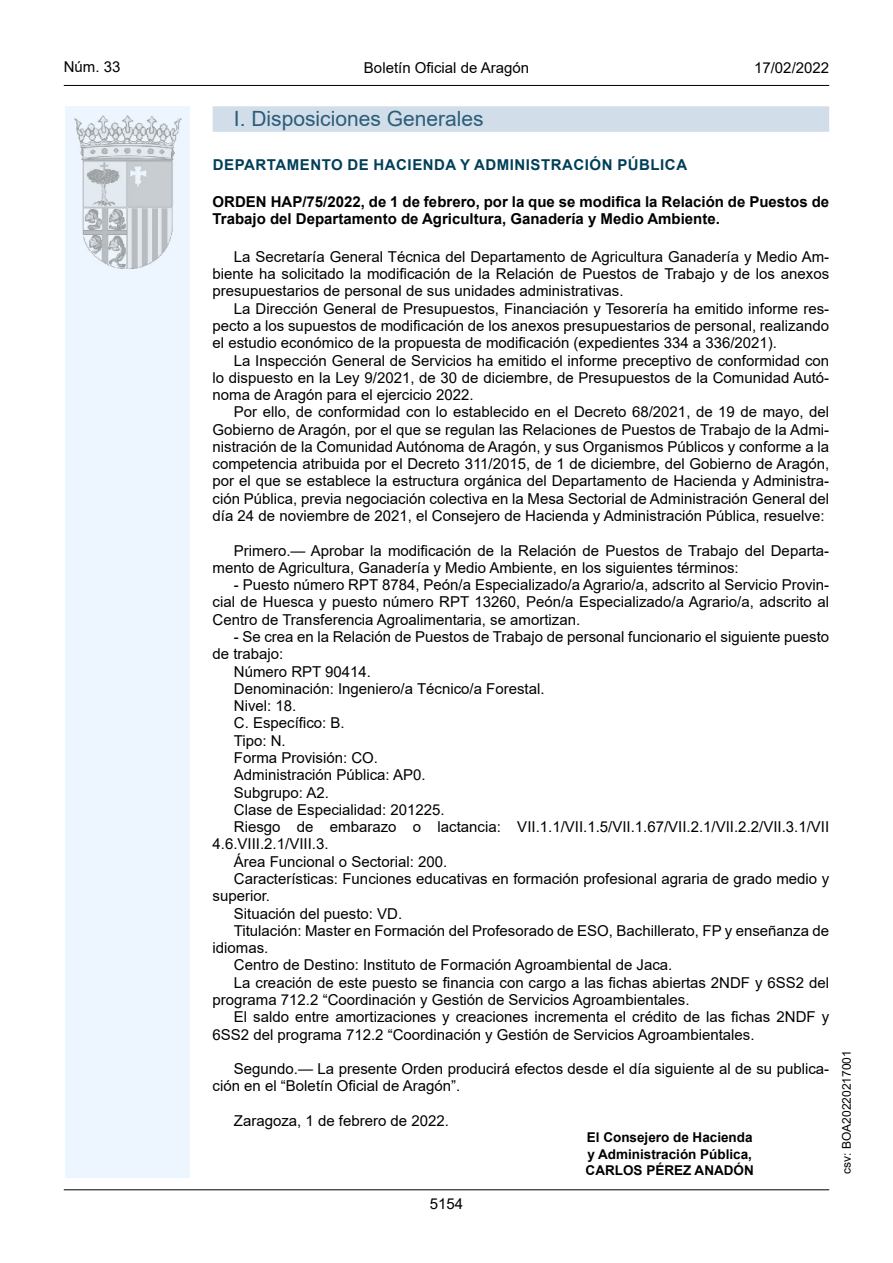
<style>
.page{position:relative;width:893px;height:1263px;background:#fff}
.page>*{position:absolute;margin:0;border:0;box-sizing:border-box;transform-origin:0 0}
.Titulo_sec{font:21px "Arial";color:#2a5e7a}
.inicio_de_parrafo{font:15px/17.2px "Arial";color:#000}
.Titulo_text{font:700 15px/16.5px "Arial";color:#000}
.emisor_text{font:15px "Arial Bold MT2";letter-spacing:.035em;color:#003f58}
.estilo_head-c{font:15px "Arial";color:#000}
.estilo_head-d{font:15px "Arial MT2";color:#000}
.estilo_head-i{font:15px "Arial MT2";color:#000}
.numero_pagina{font:15px "Arial MT2";color:#000}
.firma_der{font:700 13.5px "Arial";color:#000}
.firma_der-2{font:13.5px "Arial Bold MT2";color:#000}
.estilo_head-i-2{font:12px "Arial MT2";color:#000}
</style>
<div class="page">
<div style="left:65px;top:106px;width:125px;height:1072px;background:#edf6fe"></div>
<img style="left:75px;top:115px;width:106px;height:153px">
<hr style="left:64px;top:85px;width:765px;height:1px;background:#000">
<hr style="left:64px;top:1189px;width:765px;height:1px;background:#000">
<div style="left:213px;top:106px;width:616px;height:26px;background:#d1dde8"></div>
<p class="estilo_head-i" style="left:64px;top:57px;width:58px">Núm. 33</p>
<p class="estilo_head-c" style="left:364px;top:57px;width:167px">Boletín Oficial de Aragón</p>
<p class="estilo_head-d" style="left:754px;top:57px;width:77px">17/02/2022</p>
<h3 class="Titulo_sec" style="left:234px;top:104px;width:251px">I. Disposiciones Generales</h3>
<h5 class="emisor_text" style="left:213px;top:154px;width:476px">DEPARTAMENTO DE HACIENDA Y ADMINISTRACIÓN PÚBLICA</h5>
<p class="Titulo_text" style="left:213px;top:194px;width:618px">ORDEN HAP/75/2022, de 1 de febrero, por la que se modifica la Relación de Puestos de<br>Trabajo del Departamento de Agricultura, Ganadería y Medio Ambiente.</p>
<p class="inicio_de_parrafo" style="left:213px;top:248px;width:618px;text-align:justify;text-indent:21px">La Secretaría General Técnica del Departamento de Agricultura Ganadería y Medio Am&shy;biente ha solicitado la modificación de la Relación de Puestos de Trabajo y de los anexos presupuestarios de personal de sus unidades administrativas.</p>
<p class="inicio_de_parrafo" style="left:213px;top:300px;width:618px;text-align:justify;text-indent:21px">La Dirección General de Presupuestos, Financiación y Tesorería ha emitido informe res&shy;pecto a los supuestos de modificación de los anexos presupuestarios de personal, realizando el estudio económico de la propuesta de modificación (expedientes 334 a 336/2021).</p>
<p class="inicio_de_parrafo" style="left:213px;top:351px;width:618px;text-align:justify;text-indent:21px">La Inspección General de Servicios ha emitido el informe preceptivo de conformidad con lo dispuesto en la Ley 9/2021, de 30 de diciembre, de Presupuestos de la Comunidad Autó&shy;noma de Aragón para el ejercicio 2022.</p>
<p class="inicio_de_parrafo" style="left:213px;top:403px;width:618px;text-align:justify;text-indent:21px">Por ello, de conformidad con lo establecido en el Decreto 68/2021, de 19 de mayo, del Gobierno de Aragón, por el que se regulan las Relaciones de Puestos de Trabajo de la Admi&shy;nistración de la Comunidad Autónoma de Aragón, y sus Organismos Públicos y conforme a la competencia atribuida por el Decreto 311/2015, de 1 de diciembre, del Gobierno de Aragón, por el que se establece la estructura orgánica del Departamento de Hacienda y Administra&shy;ción Pública, previa negociación colectiva en la Mesa Sectorial de Administración General del día 24 de noviembre de 2021, el Consejero de Hacienda y Administración Pública, resuelve:</p>
<p class="inicio_de_parrafo" style="left:213px;top:542px;width:618px;text-indent:21px">Primero.— Aprobar la modificación de la Relación de Puestos de Trabajo del Departa&shy;mento de Agricultura, Ganadería y Medio Ambiente, en los siguientes términos:</p>
<p class="inicio_de_parrafo" style="left:213px;top:576px;width:618px;text-align:justify;text-indent:21px">- Puesto número RPT 8784, Peón/a Especializado/a Agrario/a, adscrito al Servicio Provin&shy;cial de Huesca y puesto número RPT 13260, Peón/a Especializado/a Agrario/a, adscrito al Centro de Transferencia Agroalimentaria, se amortizan.</p>
<p class="inicio_de_parrafo" style="left:213px;top:628px;width:618px;text-indent:21px">- Se crea en la Relación de Puestos de Trabajo de personal funcionario el siguiente puesto de trabajo:</p>
<p class="inicio_de_parrafo" style="left:234px;top:662px;width:139px">Número RPT 90414.</p>
<p class="inicio_de_parrafo" style="left:234px;top:680px;width:312px">Denominación: Ingeniero/a Técnico/a Forestal.</p>
<p class="inicio_de_parrafo" style="left:234px;top:697px;width:64px">Nivel: 18.</p>
<p class="inicio_de_parrafo" style="left:234px;top:714px;width:112px">C. Específico: B.</p>
<p class="inicio_de_parrafo" style="left:234px;top:732px;width:53px">Tipo: N.</p>
<p class="inicio_de_parrafo" style="left:234px;top:749px;width:146px">Forma Provisión: CO.</p>
<p class="inicio_de_parrafo" style="left:234px;top:766px;width:193px">Administración Pública: AP0.</p>
<p class="inicio_de_parrafo" style="left:234px;top:783px;width:97px">Subgrupo: A2.</p>
<p class="inicio_de_parrafo" style="left:234px;top:801px;width:212px">Clase de Especialidad: 201225.</p>
<p class="inicio_de_parrafo" style="left:213px;top:818px;width:618px;text-indent:21px">Riesgo de embarazo o lactancia: VII.1.1/VII.1.5/VII.1.67/VII.2.1/VII.2.2/VII.3.1/VII<br>4.6.VIII.2.1/VIII.3.</p>
<p class="inicio_de_parrafo" style="left:234px;top:853px;width:215px">Área Funcional o Sectorial: 200.</p>
<p class="inicio_de_parrafo" style="left:213px;top:870px;width:618px;text-indent:21px">Características: Funciones educativas en formación profesional agraria de grado medio y superior.</p>
<p class="inicio_de_parrafo" style="left:234px;top:904px;width:170px">Situación del puesto: VD.</p>
<p class="inicio_de_parrafo" style="left:213px;top:922px;width:618px;text-indent:21px">Titulación: Master en Formación del Profesorado de ESO, Bachillerato, FP y enseñanza de idiomas.</p>
<p class="inicio_de_parrafo" style="left:234px;top:956px;width:440px">Centro de Destino: Instituto de Formación Agroambiental de Jaca.</p>
<p class="inicio_de_parrafo" style="left:213px;top:974px;width:618px;text-indent:21px">La creación de este puesto se financia con cargo a las fichas abiertas 2NDF y 6SS2 del programa 712.2 “Coordinación y Gestión de Servicios Agroambientales.</p>
<p class="inicio_de_parrafo" style="left:213px;top:1008px;width:618px;text-indent:21px">El saldo entre amortizaciones y creaciones incrementa el crédito de las fichas 2NDF y<br>6SS2 del programa 712.2 “Coordinación y Gestión de Servicios Agroambientales.</p>
<p class="inicio_de_parrafo" style="left:213px;top:1060px;width:618px;text-indent:21px">Segundo.— La presente Orden producirá efectos desde el día siguiente al de su publica&shy;ción en el “Boletín Oficial de Aragón”.</p>
<p class="inicio_de_parrafo" style="left:234px;top:1112px;width:217px">Zaragoza, 1 de febrero de 2022.</p>
<p class="firma_der" style="left:587px;top:1128px;width:167px">El Consejero de Hacienda</p>
<p class="firma_der" style="left:587px;top:1144px;width:166px">y Administración Pública,</p>
<p class="firma_der-2" style="left:586px;top:1161px;width:170px">CARLOS PÉREZ ANADÓN</p>
<p class="numero_pagina" style="left:430px;top:1193px;width:35px">5154</p>
<p class="estilo_head-i-2" style="left:838px;top:1174px;width:125px;rotate:-90deg">csv: BOA20220217001</p>
</div>
